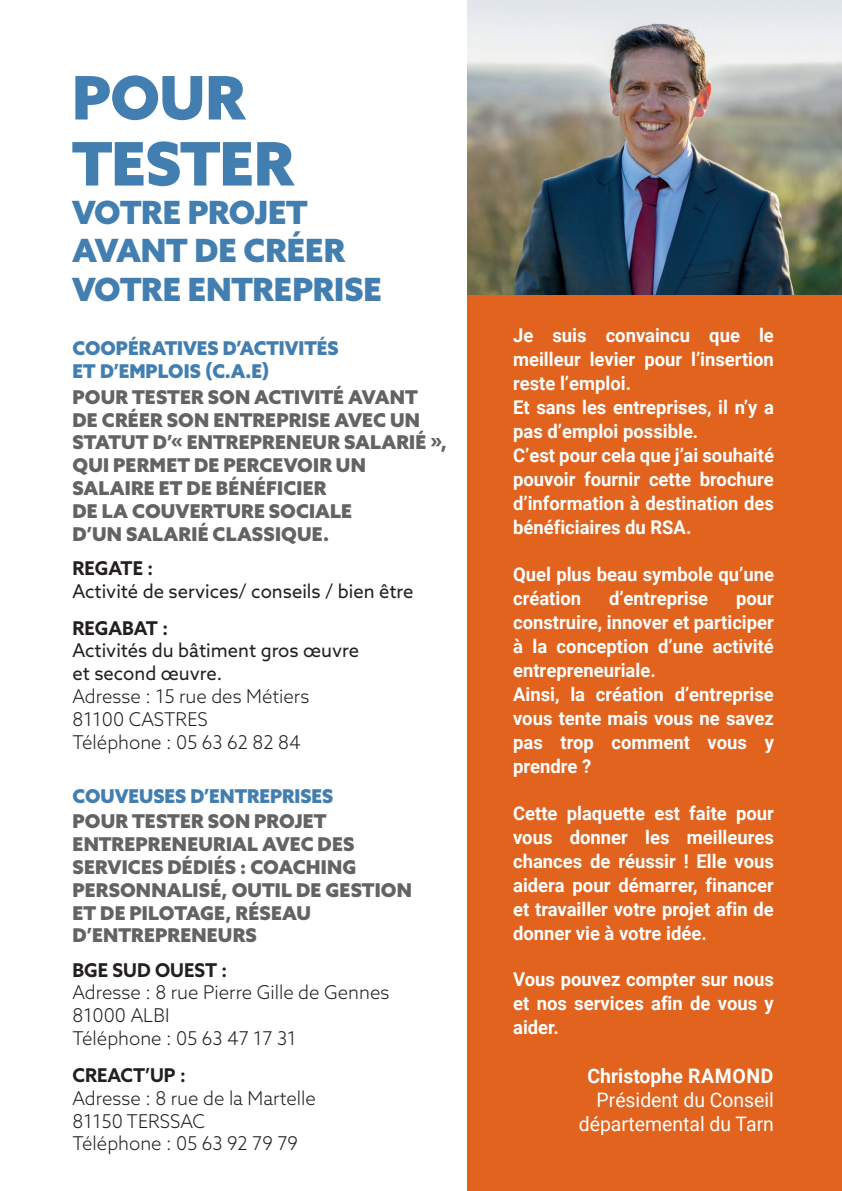
<style>
.page{position:relative;width:842px;height:1191px;background:#fff}
.page>*{position:absolute;margin:0;border:0;box-sizing:border-box;transform-origin:0 0}
.t1{font:900 60px/66px "Azo Sans";letter-spacing:-.015em;color:#427eaf}
.t2{font:900 32px/38.4px "Azo Sans";letter-spacing:-.01em;color:#427eaf}
.t3{font:20px/24px "Roboto";color:#fff;text-align:right}
.t4{font:700 20px "Roboto";color:#fff}
.t5{font:700 19px/24px "Roboto";color:#fff}
.t6{font:900 19px/22.8px "Azo Sans";letter-spacing:.005em;color:#636366}
.t7{font:300 19px/22.8px "Azo Sans";color:#231f20}
.t8{font:19px/22.8px "Azo Sans";color:#231f20}
.t9{font:900 19px/22.8px "Azo Sans";color:#427eaf}
.t10{font:700 19px "Azo Sans";color:#231f20}
</style>
<div class="page">
<div style="left:468px;top:0;width:374px;height:1191px;background:#e1631e"></div>
<img style="left:468px;top:0;width:374px;height:295px">
<h1 class="t1" style="left:72px;top:64px;width:223px">POUR<br>TESTER</h1>
<h2 class="t2" style="left:72px;top:193px;width:311px">VOTRE PROJET<br>AVANT DE CRÉER<br>VOTRE ENTREPRISE</h2>
<p class="t9" style="left:73px;top:337px;width:268px">COOPÉRATIVES D’ACTIVITÉS<br>ET D’EMPLOIS (C.A.E)</p>
<p class="t6" style="left:73px;top:385px;width:376px">POUR TESTER SON ACTIVITÉ AVANT<br>DE CRÉER SON ENTREPRISE AVEC UN<br>STATUT D’« ENTREPRENEUR SALARIÉ »,<br>QUI PERMET DE PERCEVOIR UN<br>SALAIRE ET DE BÉNÉFICIER<br>DE LA COUVERTURE SOCIALE<br>D’UN SALARIÉ CLASSIQUE.</p>
<p class="t10" style="left:73px;top:555px;width:82px">REGATE :</p>
<p class="t8" style="left:73px;top:579px;width:342px">Activité de services/ conseils / bien être</p>
<p class="t10" style="left:73px;top:615px;width:97px">REGABAT :</p>
<p class="t8" style="left:73px;top:639px;width:288px">Activités du bâtiment gros œuvre et second œuvre.</p>
<p class="t7" style="left:73px;top:684px;width:238px">Adresse : 15 rue des Métiers<br>81100 CASTRES<br>Téléphone : 05 63 62 82 84</p>
<p class="t9" style="left:73px;top:784px;width:262px">COUVEUSES D’ENTREPRISES</p>
<p class="t6" style="left:73px;top:809px;width:341px">POUR TESTER SON PROJET<br>ENTREPRENEURIAL AVEC DES<br>SERVICES DÉDIÉS : COACHING<br>PERSONNALISÉ, OUTIL DE GESTION<br>ET DE PILOTAGE, RÉSEAU<br>D’ENTREPRENEURS</p>
<p class="t10" style="left:73px;top:957px;width:156px">BGE SUD OUEST :</p>
<p class="t7" style="left:73px;top:981px;width:318px">Adresse : 8 rue Pierre Gille de Gennes<br>81000 ALBI<br>Téléphone : 05 63 47 17 31</p>
<p class="t10" style="left:73px;top:1062px;width:115px">CREACT’UP :</p>
<p class="t7" style="left:73px;top:1086px;width:245px">Adresse : 8 rue de la Martelle<br>81150 TERSSAC<br>Téléphone : 05 63 92 79 79</p>
<p class="t5" style="left:513px;top:323px;width:262px">Je suis convaincu que le meilleur levier pour l’insertion reste l’emploi.<br>Et sans les entreprises, il n’y a pas d’emploi possible.<br>C’est pour cela que j’ai souhaité pouvoir fournir cette brochure d’information à destination des bénéficiaires du RSA.</p>
<p class="t5" style="left:513px;top:561px;width:262px">Quel plus beau symbole qu’une création</p>
<p class="t5" style="left:609px;top:585px;width:101px">d’entreprise</p>
<p class="t5" style="left:513px;top:585px;width:262px;text-indent:223px">pour construire, innover et participer à la conception d’une activité entrepreneuriale.<br>Ainsi, la création d’entreprise vous tente mais vous ne savez pas trop comment vous y prendre ?</p>
<p class="t5" style="left:513px;top:800px;width:262px;text-align:justify">Cette plaquette est faite pour vous donner les meilleures chances de réussir ! Elle vous aidera pour démarrer, financer et travailler votre projet afin de donner vie à votre idée.</p>
<p class="t5" style="left:513px;top:967px;width:262px;text-align:justify">Vous pouvez compter sur nous et nos services afin de vous y aider.</p>
<p class="t4" style="left:588px;top:1061px;width:187px">Christophe RAMOND</p>
<p class="t3" style="left:579px;top:1086px;width:197px">Président du Conseil départemental du Tarn</p>
</div>
